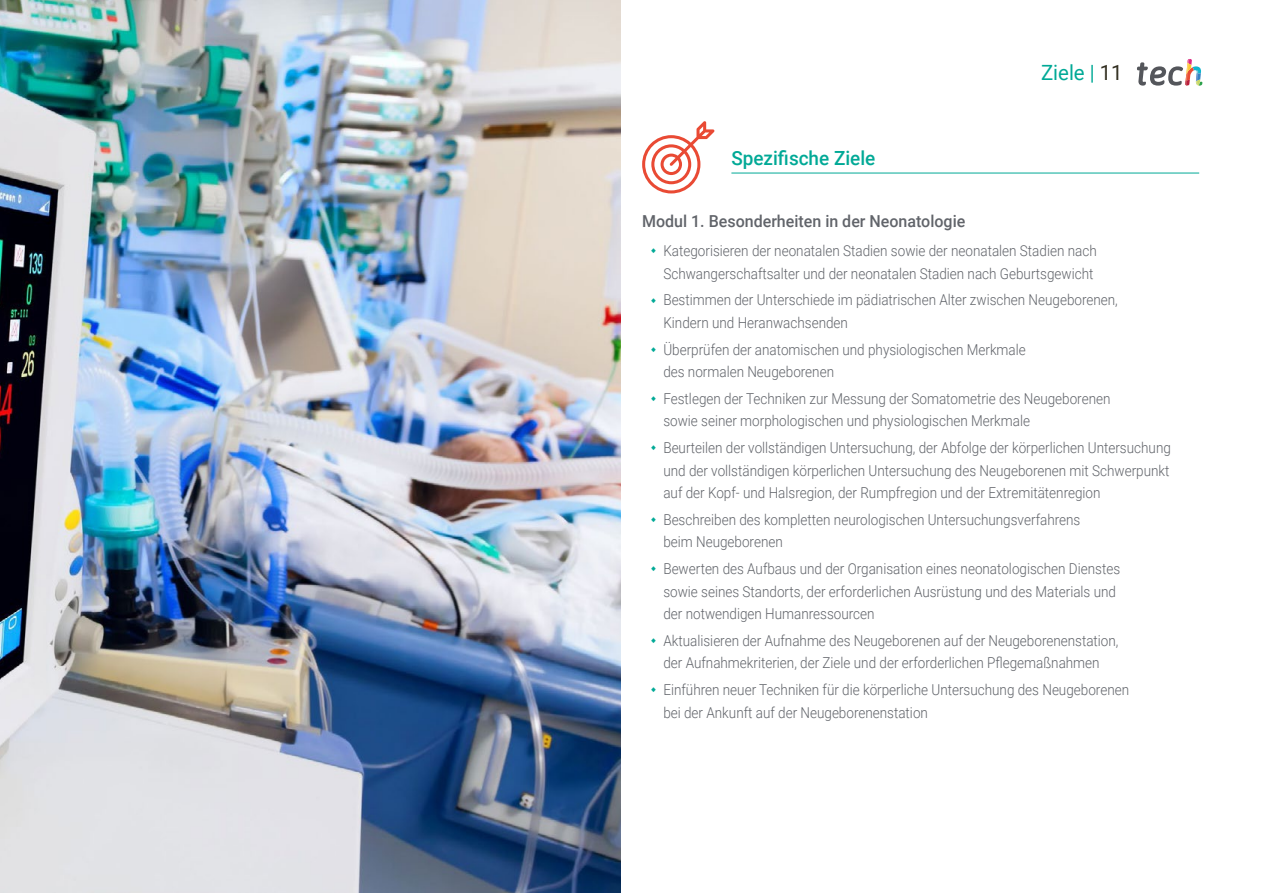
<style>
.page{position:relative;width:1263px;height:893px;background:#fff}
.page>*{position:absolute;margin:0;border:0;box-sizing:border-box;transform-origin:0 0}
.t1{font:21px "Roboto";color:#00a996}
.t2{font:500 19.5px "Roboto";color:#00a996}
.t3{font:500 16.5px "Roboto";color:#61646a}
.t4{font:300 15px/22.5px "Roboto";color:#61646a;scale:.9 1}
.s1{color:#312e20}
</style>
<div class="page">
<svg style="left:642px;top:121px;width:72px;height:72px"></svg>
<hr style="left:731px;top:173px;width:468px;height:1px;background:#00a996">
<svg style="left:1137px;top:59px;width:65px;height:27px"></svg>
<img style="left:0;top:0;width:621px;height:893px">
<h2 class="t2" style="left:731px;top:144px;width:145px">Spezifische Ziele</h2>
<h1 class="t1" style="left:1041px;top:57px;width:83px">Ziele | <span class="s1">11</span></h1>
<p class="t3" style="left:642px;top:210px;width:325px">Modul 1. Besonderheiten in der Neonatologie</p>
<p class="t4" style="left:663px;top:239px;width:483px">Kategorisieren der neonatalen Stadien sowie der neonatalen Stadien nach<br>Schwangerschaftsalter und der neonatalen Stadien nach Geburtsgewicht</p>
<p class="t4" style="left:663px;top:288px;width:506px">Bestimmen der Unterschiede im pädiatrischen Alter zwischen Neugeborenen,<br>Kindern und Heranwachsenden</p>
<p class="t4" style="left:663px;top:337px;width:404px">Überprüfen der anatomischen und physiologischen Merkmale des normalen Neugeborenen</p>
<p class="t4" style="left:663px;top:387px;width:498px">Festlegen der Techniken zur Messung der Somatometrie des Neugeborenen sowie seiner morphologischen und physiologischen Merkmale</p>
<p class="t4" style="left:663px;top:436px;width:565px;text-align:justify">Beurteilen der vollständigen Untersuchung, der Abfolge der körperlichen Untersuchung und der vollständigen körperlichen Untersuchung des Neugeborenen mit Schwerpunkt auf der Kopf- und Halsregion, der Rumpfregion und der Extremitätenregion</p>
<p class="t4" style="left:663px;top:508px;width:465px">Beschreiben des kompletten neurologischen Untersuchungsverfahrens beim Neugeborenen</p>
<p class="t4" style="left:663px;top:557px;width:509px">Bewerten des Aufbaus und der Organisation eines neonatologischen Dienstes sowie seines Standorts, der erforderlichen Ausrüstung und des Materials und der notwendigen Humanressourcen</p>
<p class="t4" style="left:663px;top:629px;width:507px">Aktualisieren der Aufnahme des Neugeborenen auf der Neugeborenenstation, der Aufnahmekriterien, der Ziele und der erforderlichen Pflegemaßnahmen</p>
<p class="t4" style="left:663px;top:678px;width:519px">Einführen neuer Techniken für die körperliche Untersuchung des Neugeborenen bei der Ankunft auf der Neugeborenenstation</p>
</div>
